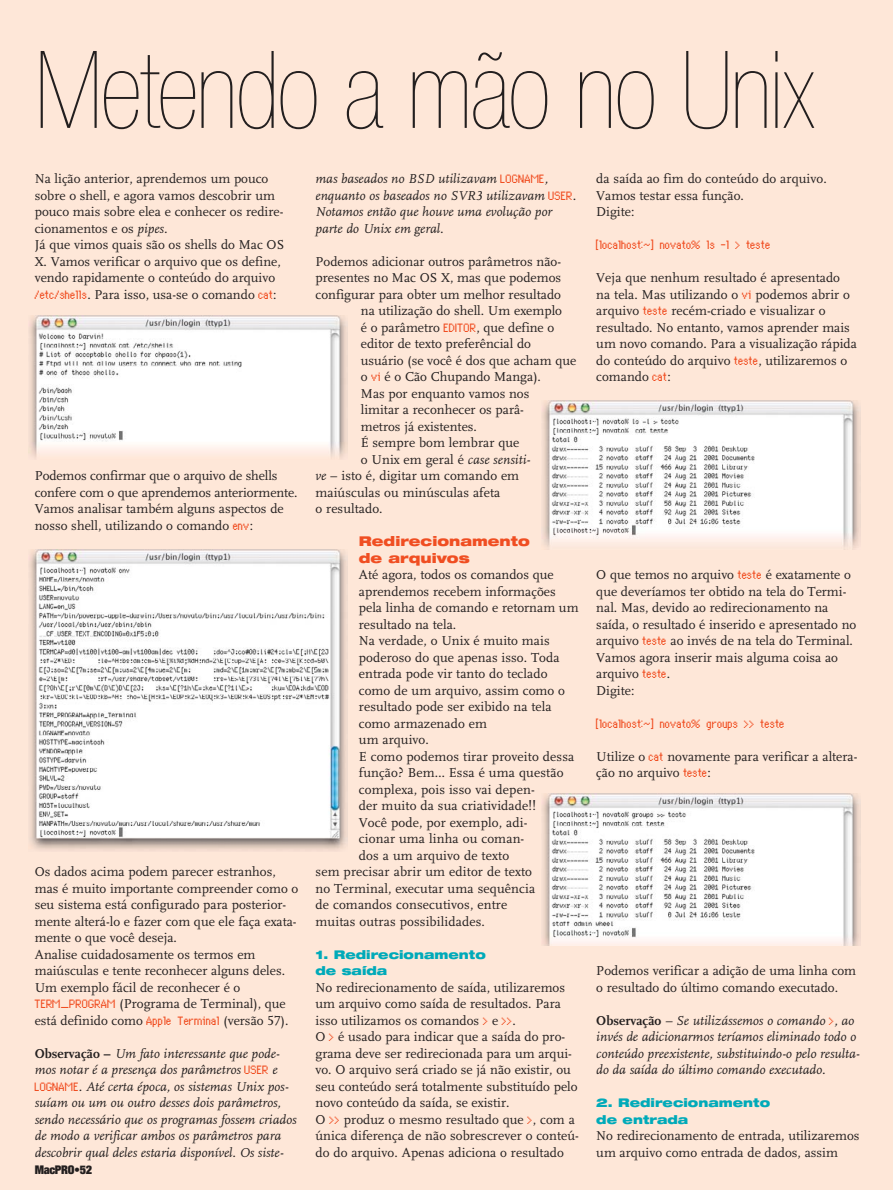
<style>
.page{position:relative;width:893px;height:1190px;background:#fff}
.page>*{position:absolute;margin:0;border:0;box-sizing:border-box;transform-origin:0 0}
.t1{font:900 condensed 107.7px "Helvetica Neue";letter-spacing:-.025em;color:#231f1f}
.t2{font:13.5px/16.5px "Macmania Scala";color:#231f1f}
.t3{font:italic 13.5px/16.5px "Macmania Scala";color:#231f1f}
.t4{font:13.5px "Genoveva";color:#f04e22}
.t5{font:900 expanded 13.5px/16.5px "Helvetica Neue";color:#f04e22}
.t6{font:900 expanded 12px/16.5px "Helvetica Neue";color:#00aab9}
.t7{font:900 expanded 12px "Helvetica Neue";letter-spacing:-.025em;color:#231f1f}
.s1{font-family:"Scala";font-style:italic}
.s2{font-family:"Genoveva";color:#f04e22}
.s3{font-family:"Scala";font-weight:700;font-style:normal}
.s4{font-family:"Genoveva";font-style:normal;color:#f04e22}
</style>
<div class="page">
<div style="left:0;top:0;width:892px;height:1190px;background:#fee7d8"></div>
<img style="left:29px;top:315px;width:319px;height:143px">
<img style="left:29px;top:549px;width:319px;height:302px">
<img style="left:542px;top:400px;width:318px;height:148px">
<img style="left:542px;top:793px;width:318px;height:152px">
<h1 class="t1" style="left:35px;top:51px;width:782px">Metendo a mão no Unix</h1>
<p class="t2" style="left:35px;top:171px;width:251px">Na lição anterior, aprendemos um pouco sobre o shell, e agora vamos descobrir um pouco mais sobre elea e conhecer os redire&shy;cionamentos e os <span class="s1">pipes.<br></span>Já que vimos quais são os shells do Mac OS X. Vamos verificar o arquivo que os define, vendo rapidamente o conteúdo do arquivo <span class="s2">/etc/shells</span>. Para isso, usa-se o comando <span class="s2">cat</span>:</p>
<p class="t2" style="left:35px;top:468px;width:264px">Podemos confirmar que o arquivo de shells confere com o que aprendemos anteriormente.<br>Vamos analisar também alguns aspectos de nosso shell, utilizando o comando <span class="s2">env</span>:</p>
<p class="t2" style="left:35px;top:864px;width:265px">Os dados acima podem parecer estranhos, mas é muito importante compreender como o seu sistema está configurado para posterior&shy;mente alterá-lo e fazer com que ele faça exata&shy;mente o que você deseja.<br>Analise cuidadosamente os termos em maiúsculas e tente reconhecer alguns deles.<br>Um exemplo fácil de reconhecer é o <span class="s2">TERM_PROGRAM</span> (Programa de Terminal), que está definido como <span class="s2">Apple Terminal</span> (versão 57).</p>
<p class="t3" style="left:35px;top:1046px;width:263px"><span class="s3">Observação –</span> Um fato interessante que pode&shy;mos notar é a presença dos parâmetros <span class="s4">USER</span> e <span class="s4">LOGNAME</span>. Até certa época, os sistemas Unix pos&shy;suíam ou um ou outro desses dois parâmetros, sendo necessário que os programas fossem criados de modo a verificar ambos os parâmetros para descobrir qual deles estaria disponível. Os siste-</p>
<p class="t7" style="left:35px;top:1165px;width:59px">MacPRO•52</p>
<p class="t3" style="left:315px;top:171px;width:262px">mas baseados no BSD utilizavam <span class="s4">LOGNAME</span>, enquanto os baseados no SVR3 utilizavam <span class="s4">USER</span>.<br>Notamos então que houve uma evolução por parte do Unix em geral.</p>
<p class="t2" style="left:315px;top:254px;width:247px">Podemos adicionar outros parâmetros não-</p>
<p class="t2" style="left:315px;top:270px;width:247px">presentes no Mac OS X, mas que podemos</p>
<p class="t2" style="left:315px;top:287px;width:247px">configurar para obter um melhor resultado</p>
<p class="t2" style="left:361px;top:303px;width:203px">na utilização do shell. Um exemplo</p>
<p class="t2" style="left:361px;top:320px;width:195px">é o parâmetro <span class="s2">EDITOR</span>, que define o</p>
<p class="t2" style="left:361px;top:336px;width:172px">editor de texto preferêncial do</p>
<p class="t2" style="left:361px;top:353px;width:217px">usuário (se você é dos que acham que</p>
<p class="t2" style="left:361px;top:369px;width:181px">o <span class="s2">vi</span> é o Cão Chupando Manga).</p>
<p class="t2" style="left:361px;top:386px;width:170px">Mas por enquanto vamos nos</p>
<p class="t2" style="left:361px;top:402px;width:165px">limitar a reconhecer os parâ-</p>
<p class="t2" style="left:361px;top:419px;width:118px">metros já existentes.</p>
<p class="t2" style="left:361px;top:435px;width:160px">É sempre bom lembrar que</p>
<p class="t2" style="left:361px;top:452px;width:171px">o Unix em geral é <span class="s1">case sensiti-</span></p>
<p class="t2" style="left:315px;top:468px;width:205px"><span class="s1">ve</span> – isto é, digitar um comando em</p>
<p class="t2" style="left:315px;top:485px;width:186px">maiúsculas ou minúsculas afeta</p>
<p class="t2" style="left:315px;top:501px;width:69px">o resultado.</p>
<p class="t5" style="left:359px;top:534px;width:172px">Redirecionamento de arquivos</p>
<p class="t2" style="left:359px;top:567px;width:196px">Até agora, todos os comandos que</p>
<p class="t2" style="left:359px;top:584px;width:198px">aprendemos recebem informações</p>
<p class="t2" style="left:359px;top:600px;width:221px">pela linha de comando e retornam um</p>
<p class="t2" style="left:359px;top:617px;width:99px">resultado na tela.</p>
<p class="t2" style="left:359px;top:633px;width:192px">Na verdade, o Unix é muito mais</p>
<p class="t2" style="left:359px;top:650px;width:202px">poderoso do que apenas isso. Toda</p>
<p class="t2" style="left:359px;top:666px;width:190px">entrada pode vir tanto do teclado</p>
<p class="t2" style="left:359px;top:683px;width:208px">como de um arquivo, assim como o</p>
<p class="t2" style="left:359px;top:699px;width:194px">resultado pode ser exibido na tela</p>
<p class="t2" style="left:359px;top:716px;width:129px">como armazenado em</p>
<p class="t2" style="left:359px;top:732px;width:71px">um arquivo.</p>
<p class="t2" style="left:359px;top:749px;width:217px">E como podemos tirar proveito dessa</p>
<p class="t2" style="left:359px;top:765px;width:206px">função? Bem… Essa é uma questão</p>
<p class="t2" style="left:359px;top:782px;width:177px">complexa, pois isso vai depen-</p>
<p class="t2" style="left:359px;top:798px;width:178px">der muito da sua criatividade!!</p>
<p class="t2" style="left:359px;top:815px;width:170px">Você pode, por exemplo, adi-</p>
<p class="t2" style="left:359px;top:831px;width:167px">cionar uma linha ou coman-</p>
<p class="t2" style="left:359px;top:848px;width:152px">dos a um arquivo de texto</p>
<p class="t2" style="left:315px;top:864px;width:218px">sem precisar abrir um editor de texto</p>
<p class="t2" style="left:315px;top:881px;width:221px">no Terminal, executar uma sequência</p>
<p class="t2" style="left:315px;top:897px;width:193px">de comandos consecutivos, entre</p>
<p class="t2" style="left:315px;top:914px;width:171px">muitas outras possibilidades.</p>
<p class="t6" style="left:315px;top:947px;width:172px">1. Redirecionamento de saída</p>
<p class="t2" style="left:315px;top:980px;width:265px">No redirecionamento de saída, utilizaremos um arquivo como saída de resultados. Para isso utilizamos os comandos <span class="s2">&gt;</span> e <span class="s2">&gt;&gt;</span>.<br>O <span class="s2">&gt;</span> é usado para indicar que a saída do pro&shy;grama deve ser redirecionada para um arqui&shy;vo. O arquivo será criado se já não existir, ou seu conteúdo será totalmente substituído pelo novo conteúdo da saída, se existir.<br>O <span class="s2">&gt;&gt;</span> produz o mesmo resultado que <span class="s2">&gt;</span>, com a única diferença de não sobrescrever o conteú&shy;do do arquivo. Apenas adiciona o resultado</p>
<p class="t2" style="left:596px;top:171px;width:232px">da saída ao fim do conteúdo do arquivo.<br>Vamos testar essa função.<br>Digite:</p>
<p class="t4" style="left:596px;top:236px;width:176px">[localhost:~] novato% ls -l &gt; teste</p>
<p class="t2" style="left:596px;top:270px;width:262px">Veja que nenhum resultado é apresentado na tela. Mas utilizando o <span class="s2">vi</span> podemos abrir o arquivo <span class="s2">teste</span> recém-criado e visualizar o resultado. No entanto, vamos aprender mais um novo comando. Para a visualização rápida do conteúdo do arquivo <span class="s2">teste</span>, utilizaremos o comando <span class="s2">cat</span>:</p>
<p class="t2" style="left:596px;top:567px;width:261px">O que temos no arquivo <span class="s2">teste</span> é exatamente o que deveríamos ter obtido na tela do Termi&shy;nal. Mas, devido ao redirecionamento na saída, o resultado é inserido e apresentado no arquivo <span class="s2">teste</span> ao invés de na tela do Terminal.<br>Vamos agora inserir mais alguma coisa ao arquivo <span class="s2">teste</span>.<br>Digite:</p>
<p class="t4" style="left:596px;top:715px;width:190px">[localhost:~] novato% groups &gt;&gt; teste</p>
<p class="t2" style="left:596px;top:749px;width:263px">Utilize o <span class="s2">cat</span> novamente para verificar a altera&shy;ção no arquivo <span class="s2">teste</span>:</p>
<p class="t2" style="left:596px;top:963px;width:261px">Podemos verificar a adição de uma linha com o resultado do último comando executado.</p>
<p class="t3" style="left:596px;top:1013px;width:265px"><span class="s3">Observação</span> – Se utilizássemos o comando <span class="s4">&gt;</span>, ao invés de adicionarmos teríamos eliminado todo o conteúdo preexistente, substituindo-o pelo resulta&shy;do da saída do último comando executado.</p>
<p class="t6" style="left:596px;top:1095px;width:175px">2. Redirecionamento de entrada</p>
<p class="t2" style="left:596px;top:1128px;width:265px">No redirecionamento de entrada, utilizaremos um arquivo como entrada de dados, assim</p>
</div>
